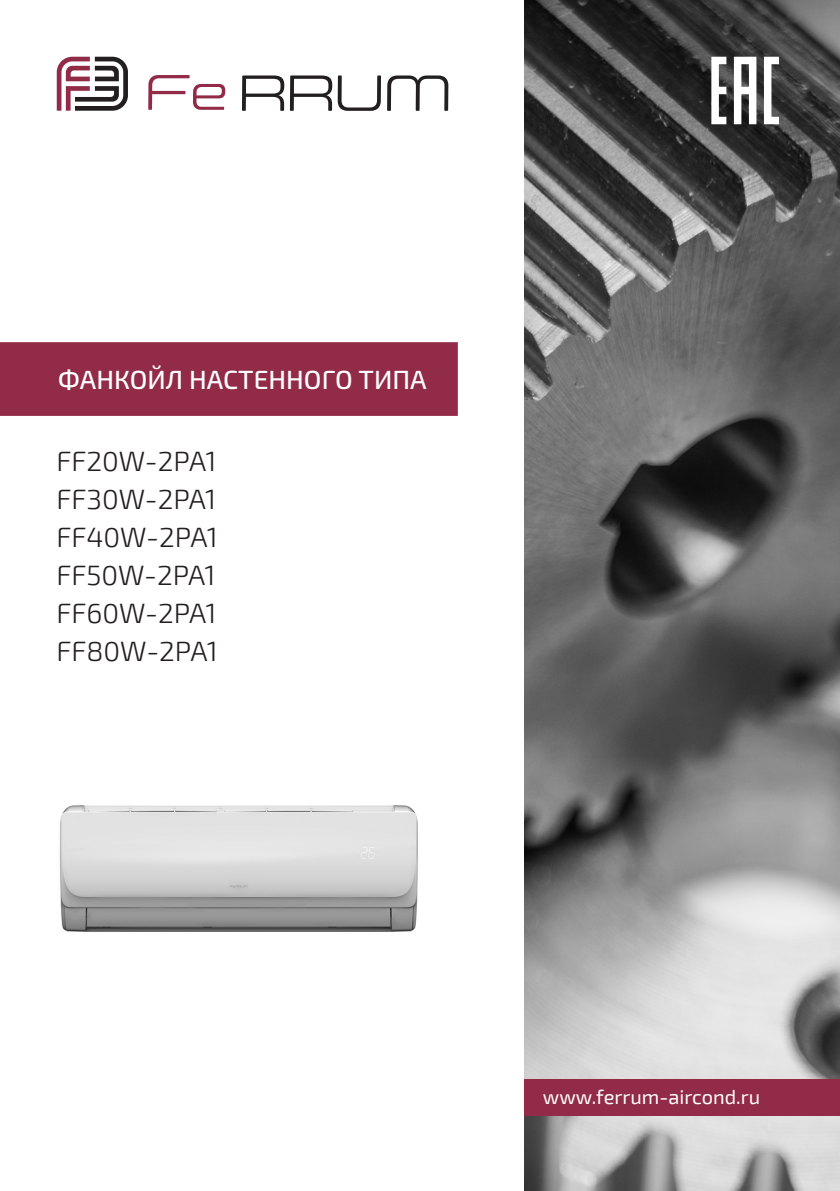
<style>
.page{position:relative;width:840px;height:1191px;background:#fff}
.page>*{position:absolute;margin:0;border:0;box-sizing:border-box;transform-origin:0 0}
.t1{font:300 28px/38px "Exo 2";color:#231f20;text-align:justify}
.t2{font:500 26.4px "Exo 2";color:#fff}
.t3{font:20px "Exo 2";color:#fff}
</style>
<div class="page">
<div style="left:0;top:342px;width:457px;height:74px;background:#922b48"></div>
<img style="left:524px;top:0;width:315px;height:1191px">
<svg style="left:242px;top:75px;width:42px;height:36px"></svg>
<svg style="left:290px;top:75px;width:91px;height:36px"></svg>
<svg style="left:387px;top:75px;width:61px;height:36px"></svg>
<svg style="left:148px;top:75px;width:77px;height:35px"></svg>
<svg style="left:57px;top:57px;width:71px;height:54px"></svg>
<div style="left:523px;top:1079px;width:316px;height:37px;background:#922b48"></div>
<svg style="left:711px;top:57px;width:67px;height:67px"></svg>
<img style="left:60px;top:805px;width:358px;height:127px">
<p class="t2" style="left:58px;top:361px;width:370px">ФАНКОЙЛ НАСТЕННОГО ТИПА</p>
<p class="t1" style="left:56px;top:441px;width:163px">FF20W-2PA1<br>FF30W-2PA1<br>FF40W-2PA1<br>FF50W-2PA1<br>FF60W-2PA1<br>FF80W-2PA1</p>
<p class="t3" style="left:542px;top:1082px;width:219px">www.ferrum-aircond.ru</p>
</div>
